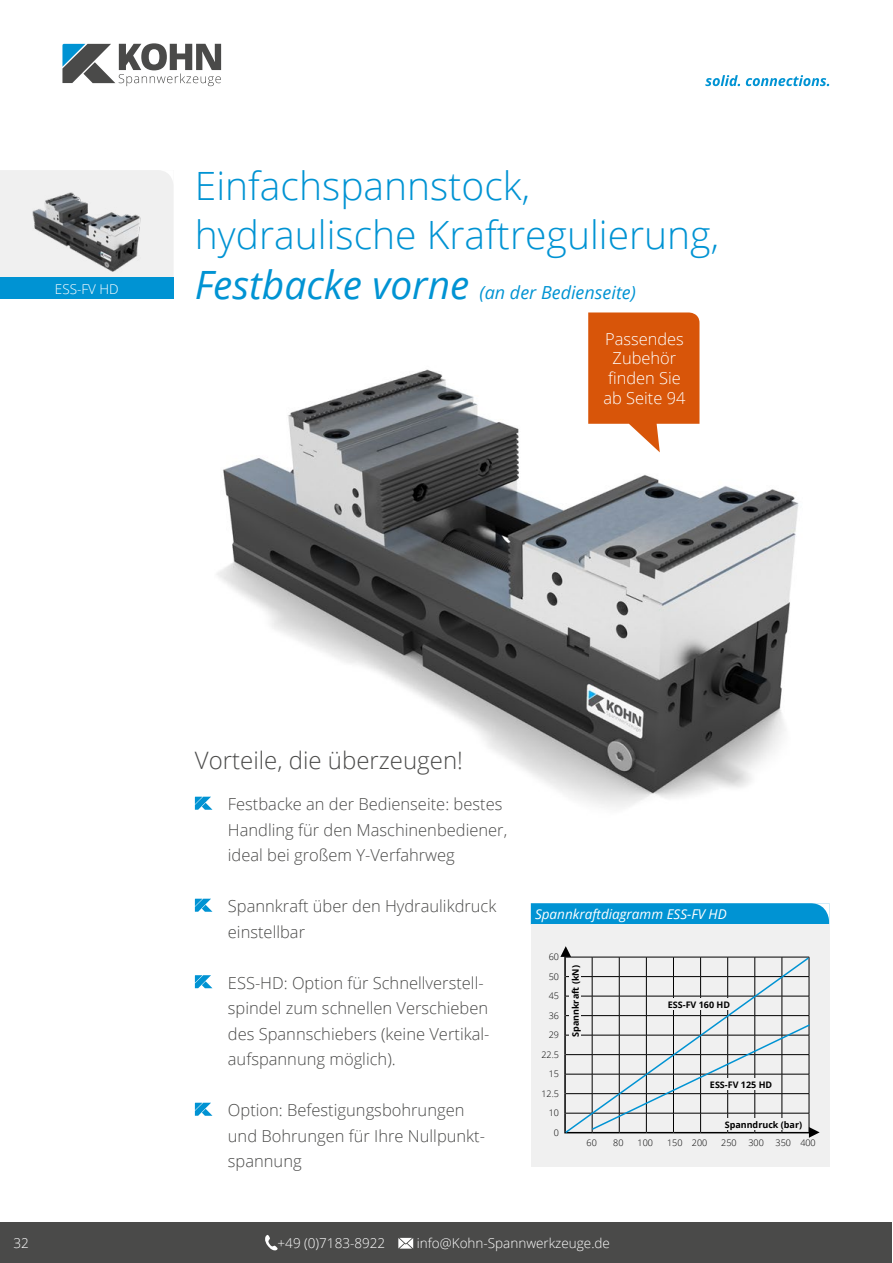
<style>
.page{position:relative;width:893px;height:1263px;background:#fff}
.page>*{position:absolute;margin:0;border:0;box-sizing:border-box;transform-origin:0 0}
.t1{font:300 39px/49.5px "Open Sans";color:#0093d3}
.t2{font:300 24px "Open Sans";color:#4a4a49}
.t3{font:italic 18px "Open Sans";color:#0093d3}
.t4{font:300 16.5px/25.5px "Open Sans";color:#4a4a49}
.t5{font:300 16.5px/19.6px "Open Sans";color:#fff;text-align:center}
.t6{font:300 13.5px "Open Sans";color:#fff}
.t7{font:italic 13.5px "Open Sans";color:#fff}
.t8{font:700 9px "Open Sans";color:#000}
.t9{font:300 9px/19.5px "Open Sans";color:#000;text-align:right}
.s1{font-size:39px}
</style>
<div class="page">
<img style="left:194px;top:325px;width:605px;height:485px">
<div style="left:0;top:278px;width:174px;height:21px;background:#0093d3"></div>
<div style="left:0;top:170px;width:174px;height:108px;background:#f0f0f0"></div>
<img style="left:28px;top:191px;width:117px;height:82px">
<svg style="left:195px;top:797px;width:17px;height:13px"></svg>
<svg style="left:195px;top:899px;width:17px;height:13px"></svg>
<svg style="left:195px;top:975px;width:17px;height:13px"></svg>
<svg style="left:195px;top:1103px;width:17px;height:13px"></svg>
<div style="left:531px;top:924px;width:298px;height:243px;background:#f0f0f0"></div>
<div style="left:531px;top:903px;width:298px;height:21px;background:#0093d3"></div>
<svg style="left:588px;top:312px;width:111px;height:140px"></svg>
<svg style="left:560px;top:946px;width:260px;height:192px"></svg>
<div style="left:570px;top:963px;width:11px;height:76px;background:#f0f0f0"></div>
<div style="left:723px;top:1118px;width:81px;height:12px;background:#f0f0f0"></div>
<div style="left:0;top:1222px;width:892px;height:41px;background:#4a4a49"></div>
<svg style="left:705px;top:75px;width:124px;height:11px"></svg>
<svg style="left:62px;top:43px;width:159px;height:43px"></svg>
<svg style="left:265px;top:1235px;width:13px;height:16px"></svg>
<svg style="left:398px;top:1238px;width:15px;height:10px"></svg>
<p class="t6" style="left:55px;top:279px;width:65px">ESS-FV HD</p>
<h1 class="t1" style="left:195px;top:160px;width:526px">Einfachspannstock, hydraulische Kraftregulierung,</h1>
<p class="t3" style="left:195px;top:280px;width:442px"><span class="s1">Festbacke vorne</span> (an der Bedienseite)</p>
<p class="t5" style="left:603px;top:328px;width:84px">Passendes<br>Zubehör finden Sie ab Seite 94</p>
<h2 class="t2" style="left:195px;top:743px;width:270px">Vorteile, die überzeugen!</h2>
<p class="t4" style="left:228px;top:791px;width:281px">Festbacke an der Bedienseite: bestes<br>Handling für den Maschinenbediener, ideal bei großem Y-Verfahrweg</p>
<p class="t4" style="left:228px;top:893px;width:270px">Spannkraft über den Hydraulikdruck einstellbar</p>
<p class="t4" style="left:228px;top:969px;width:263px">ESS-HD: Option für Schnellverstell&shy;spindel zum schnellen Verschieben des Spannschiebers (keine Vertikal&shy;aufspannung möglich).</p>
<p class="t4" style="left:228px;top:1097px;width:259px">Option: Befestigungsbohrungen und Bohrungen für Ihre Nullpunkt&shy;spannung</p>
<p class="t7" style="left:535px;top:905px;width:193px">Spannkraftdiagramm ESS-FV HD</p>
<p class="t9" style="left:541px;top:947px;width:19px">60<br>50<br>45<br>36<br>29<br>22.5<br>15<br>12.5<br>10<br>0</p>
<p class="t8" style="left:569px;top:1037px;width:73px;rotate:-90deg">Spannkraft (kN)</p>
<p class="t8" style="left:668px;top:998px;width:64px">ESS-FV 160 HD</p>
<p class="t8" style="left:710px;top:1078px;width:64px">ESS-FV 125 HD</p>
<p class="t8" style="left:725px;top:1118px;width:79px">Spanndruck (bar)</p>
<p class="t9" style="left:587px;top:1133px;width:12px">60</p>
<p class="t9" style="left:613px;top:1133px;width:12px">80</p>
<p class="t9" style="left:638px;top:1133px;width:17px">100</p>
<p class="t9" style="left:667px;top:1133px;width:42px">150 200</p>
<p class="t9" style="left:721px;top:1133px;width:17px">250</p>
<p class="t9" style="left:748px;top:1133px;width:17px">300</p>
<p class="t9" style="left:775px;top:1133px;width:42px">350 400</p>
<p class="t6" style="left:14px;top:1234px;width:17px">32</p>
<p class="t6" style="left:278px;top:1234px;width:109px">+49 (0)7183-8922</p>
<p class="t6" style="left:417px;top:1234px;width:195px">info@Kohn-Spannwerkzeuge.de</p>
</div>
